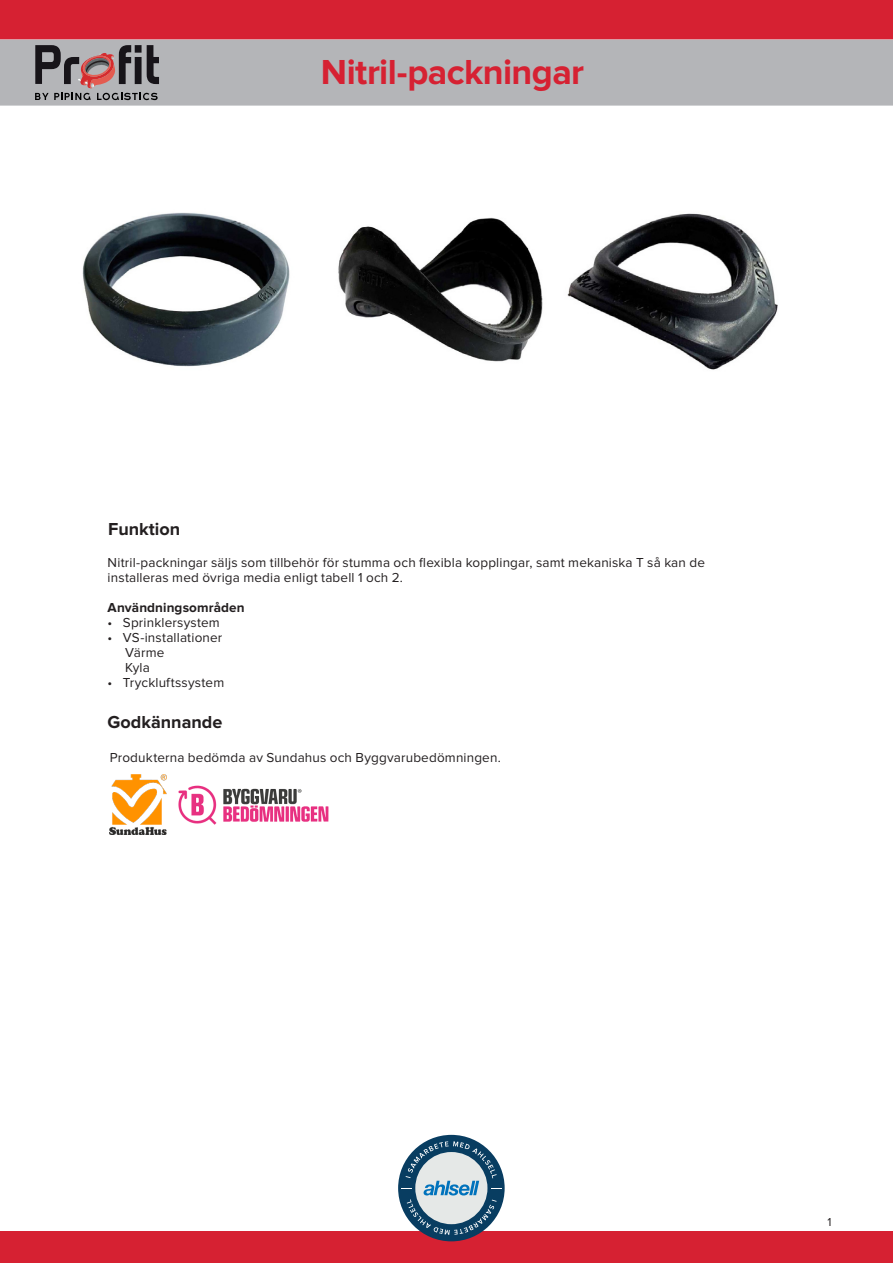
<style>
.page{position:relative;width:893px;height:1263px;background:#fff}
.page>*{position:absolute;margin:0;border:0;box-sizing:border-box;transform-origin:0 0}
.t1{font:700 36px "Proxima Nova";letter-spacing:-.02em;color:#d62132}
.t2{font:700 18px "Proxima Nova";color:#231f20}
.t3{font:13.5px/15px "Proxima Nova";letter-spacing:.01em;color:#231f20}
.t4{font:700 13.5px "Proxima Nova";letter-spacing:.01em;color:#231f20}
.t5{font:12px "Proxima Nova";color:#231f20}
</style>
<div class="page">
<svg style="left:0;top:100px;width:893px;height:6px;background:#b8b9bc"></svg>
<svg style="left:0;top:0;width:893px;height:100px;background:#be767e"></svg>
<svg style="left:0;top:1135px;width:893px;height:128px"></svg>
<img style="left:178px;top:785px;width:151px;height:40px">
<img style="left:110px;top:775px;width:56px;height:59px">
<img style="left:82px;top:212px;width:208px;height:155px">
<img style="left:338px;top:217px;width:205px;height:145px">
<img style="left:567px;top:213px;width:211px;height:157px">
<h1 class="t1" style="left:321px;top:55px;width:265px">Nitril-packningar</h1>
<h2 class="t2" style="left:108px;top:521px;width:74px">Funktion</h2>
<p class="t3" style="left:108px;top:555px;width:599px">Nitril-packningar säljs som tillbehör för stumma och flexibla kopplingar, samt mekaniska T så kan de installeras med övriga media enligt tabell 1 och 2.</p>
<p class="t4" style="left:108px;top:601px;width:139px">Användningsområden</p>
<p class="t3" style="left:108px;top:615px;width:114px">• Sprinklersystem</p>
<p class="t3" style="left:125px;top:630px;width:99px;text-indent:-17px">• VS-installationer<br>Värme<br>Kyla</p>
<p class="t3" style="left:108px;top:675px;width:118px">• Tryckluftssystem</p>
<h2 class="t2" style="left:108px;top:714px;width:116px">Godkännande</h2>
<p class="t3" style="left:110px;top:750px;width:392px">Produkterna bedömda av Sundahus och Byggvarubedömningen.</p>
<p class="t5" style="left:828px;top:1216px;width:6px">1</p>
</div>
